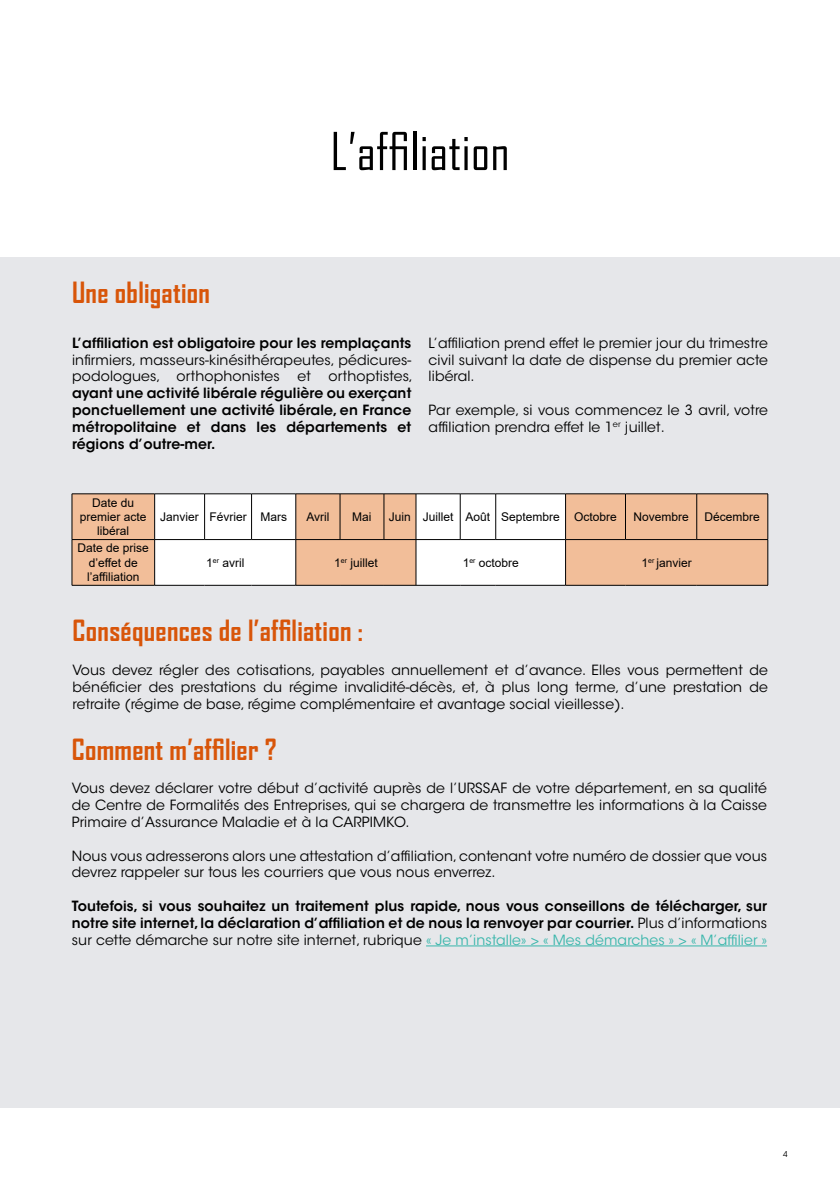
<style>
.page{position:relative;width:840px;height:1191px;background:#fff}
.page>*{position:absolute;margin:0;border:0;box-sizing:border-box;transform-origin:0 0}
.t1{font:50px "Agency FB";letter-spacing:.01em;color:#000}
.t2{font:700 28px "Agency FB";letter-spacing:.01em;color:#d85509}
.t3{font:14px/16.8px "ITC Avant Garde Std";letter-spacing:.01em;color:#000}
.t4{font:600 14px/16.8px "ITC Avant Garde Std";letter-spacing:.01em;color:#000;text-align:justify}
.t5{font:12px/14.4px "Arial";color:#000;text-align:center}
.t6{font:8px "ITC Avant Garde Std";color:#000}
.s1{font-weight:400}
.s2{font-weight:400;color:#38b6ab}
</style>
<div class="page">
<div style="left:0;top:258px;width:839px;height:849px;background:#e6e7ea"></div>
<div style="left:73px;top:494px;width:694px;height:91px;background:#f2be99"></div>
<svg style="left:155px;top:494px;width:410px;height:91px;background:#f8e9de"></svg>
<hr style="left:72px;top:493px;width:82px;height:1px;background:#000">
<hr style="left:72px;top:494px;width:1px;height:45px;background:#000">
<hr style="left:154px;top:493px;width:50px;height:1px;background:#000">
<hr style="left:154px;top:494px;width:1px;height:45px;background:#000">
<hr style="left:204px;top:493px;width:47px;height:1px;background:#000">
<hr style="left:204px;top:494px;width:1px;height:45px;background:#000">
<hr style="left:251px;top:493px;width:44px;height:1px;background:#000">
<hr style="left:251px;top:494px;width:1px;height:45px;background:#000">
<hr style="left:295px;top:493px;width:45px;height:1px;background:#000">
<hr style="left:295px;top:494px;width:1px;height:45px;background:#000">
<hr style="left:340px;top:493px;width:44px;height:1px;background:#000">
<hr style="left:339px;top:494px;width:1px;height:45px;background:#000">
<hr style="left:384px;top:493px;width:32px;height:1px;background:#000">
<hr style="left:383px;top:494px;width:1px;height:45px;background:#000">
<hr style="left:416px;top:493px;width:44px;height:1px;background:#000">
<hr style="left:415px;top:494px;width:1px;height:45px;background:#000">
<hr style="left:460px;top:493px;width:35px;height:1px;background:#000">
<hr style="left:459px;top:494px;width:1px;height:45px;background:#000">
<hr style="left:495px;top:493px;width:70px;height:1px;background:#000">
<hr style="left:495px;top:494px;width:1px;height:45px;background:#000">
<hr style="left:565px;top:493px;width:60px;height:1px;background:#000">
<hr style="left:565px;top:494px;width:1px;height:45px;background:#000">
<hr style="left:625px;top:493px;width:71px;height:1px;background:#000">
<hr style="left:624px;top:494px;width:1px;height:45px;background:#000">
<hr style="left:696px;top:493px;width:71px;height:1px;background:#000">
<hr style="left:696px;top:494px;width:1px;height:45px;background:#000">
<hr style="left:767px;top:494px;width:1px;height:45px;background:#000">
<hr style="left:72px;top:539px;width:82px;height:1px;background:#000">
<hr style="left:72px;top:540px;width:1px;height:45px;background:#000">
<hr style="left:154px;top:539px;width:50px;height:1px;background:#000">
<hr style="left:154px;top:540px;width:1px;height:45px;background:#000">
<hr style="left:204px;top:539px;width:47px;height:1px;background:#000">
<hr style="left:251px;top:539px;width:44px;height:1px;background:#000">
<hr style="left:295px;top:539px;width:45px;height:1px;background:#000">
<hr style="left:295px;top:540px;width:1px;height:45px;background:#000">
<hr style="left:340px;top:539px;width:44px;height:1px;background:#000">
<hr style="left:384px;top:539px;width:32px;height:1px;background:#000">
<hr style="left:416px;top:539px;width:44px;height:1px;background:#000">
<hr style="left:415px;top:540px;width:1px;height:45px;background:#000">
<hr style="left:460px;top:539px;width:35px;height:1px;background:#000">
<hr style="left:495px;top:539px;width:70px;height:1px;background:#000">
<hr style="left:565px;top:539px;width:60px;height:1px;background:#000">
<hr style="left:565px;top:540px;width:1px;height:45px;background:#000">
<hr style="left:625px;top:539px;width:71px;height:1px;background:#000">
<hr style="left:696px;top:539px;width:71px;height:1px;background:#000">
<hr style="left:767px;top:540px;width:1px;height:45px;background:#000">
<hr style="left:72px;top:585px;width:82px;height:1px;background:#000">
<hr style="left:154px;top:585px;width:50px;height:1px;background:#000">
<hr style="left:204px;top:585px;width:47px;height:1px;background:#000">
<hr style="left:251px;top:585px;width:44px;height:1px;background:#000">
<hr style="left:295px;top:585px;width:45px;height:1px;background:#000">
<hr style="left:340px;top:585px;width:44px;height:1px;background:#000">
<hr style="left:384px;top:585px;width:32px;height:1px;background:#000">
<hr style="left:416px;top:585px;width:44px;height:1px;background:#000">
<hr style="left:460px;top:585px;width:35px;height:1px;background:#000">
<hr style="left:495px;top:585px;width:70px;height:1px;background:#000">
<hr style="left:565px;top:585px;width:60px;height:1px;background:#000">
<hr style="left:625px;top:585px;width:71px;height:1px;background:#000">
<hr style="left:696px;top:585px;width:71px;height:1px;background:#000">
<hr style="left:426px;top:945px;width:340px;height:1px;background:#38b6ab">
<h1 class="t1" style="left:330px;top:121px;width:180px">L’affiliation</h1>
<h2 class="t2" style="left:72px;top:275px;width:139px">Une obligation</h2>
<p class="t4" style="left:72px;top:334px;width:340px">L’affiliation est obligatoire pour les remplaçants</p>
<p class="t3" style="left:72px;top:351px;width:340px">infirmiers, masseurs-kinésithérapeutes, pédicures&shy;podologues, orthophonistes</p>
<p class="t3" style="left:297px;top:368px;width:15px">et</p>
<p class="t3" style="left:328px;top:368px;width:86px">orthoptistes,</p>
<p class="t4" style="left:72px;top:384px;width:340px">ayant une activité libérale régulière ou exerçant ponctuellement une activité libérale, en France métropolitaine et dans les départements et régions d’outre-mer.</p>
<p class="t3" style="left:428px;top:334px;width:340px;text-align:justify">L’affiliation prend effet le premier jour du trimestre civil suivant la date de dispense du premier acte libéral.</p>
<p class="t3" style="left:428px;top:402px;width:340px">Par exemple, si vous commencez le 3 avril, votre affiliation prendra effet le 1<sup>er</sup> juillet.</p>
<p class="t5" style="left:80px;top:495px;width:68px">Date du premier acte libéral</p>
<p class="t5" style="left:78px;top:541px;width:73px">Date de prise d’effet de l’affiliation</p>
<p class="t5" style="left:160px;top:509px;width:128px">Janvier Février Mars</p>
<p class="t5" style="left:306px;top:509px;width:25px">Avril</p>
<p class="t5" style="left:352px;top:509px;width:21px">Mai</p>
<p class="t5" style="left:389px;top:509px;width:229px">Juin Juillet Août Septembre Octobre</p>
<p class="t5" style="left:633px;top:509px;width:57px">Novembre</p>
<p class="t5" style="left:704px;top:509px;width:57px">Décembre</p>
<p class="t5" style="left:206px;top:555px;width:40px">1<sup>er</sup> avril</p>
<p class="t5" style="left:334px;top:555px;width:45px">1<sup>er</sup> juillet</p>
<p class="t5" style="left:462px;top:555px;width:58px">1<sup>er</sup> octobre</p>
<p class="t5" style="left:641px;top:555px;width:52px">1<sup>er</sup> janvier</p>
<h2 class="t2" style="left:73px;top:613px;width:291px">Conséquences de l’affiliation :</h2>
<p class="t3" style="left:73px;top:661px;width:696px;text-align:justify">Vous devez régler des cotisations, payables annuellement et d’avance. Elles vous permettent de bénéficier des prestations du régime invalidité-décès, et, à plus long terme, d’une prestation de retraite (régime de base, régime complémentaire et avantage social vieillesse).</p>
<h2 class="t2" style="left:72px;top:731px;width:206px">Comment m’affilier ?</h2>
<p class="t3" style="left:72px;top:780px;width:696px;text-align:justify">Vous devez déclarer votre début d’activité auprès de l’URSSAF de votre département, en sa qualité de Centre de Formalités des Entreprises, qui se chargera de transmettre les informations à la Caisse Primaire d’Assurance Maladie et à la CARPIMKO.</p>
<p class="t3" style="left:72px;top:847px;width:696px">Nous vous adresserons alors une attestation d’affiliation, contenant votre numéro de dossier que vous devrez rappeler sur tous les courriers que vous nous enverrez.</p>
<p class="t4" style="left:72px;top:897px;width:696px">Toutefois, si vous souhaitez un traitement plus rapide, nous vous conseillons de télécharger, sur notre site internet, la déclaration d’affiliation et de nous la renvoyer par courrier. <span class="s1">Plus d’informations sur cette démarche sur notre site internet, rubrique</span> <span class="s2">« Je m’installe» &gt; « Mes démarches » &gt; « M’affilier »</span></p>
<p class="t6" style="left:782px;top:1149px;width:6px">4</p>
</div>
